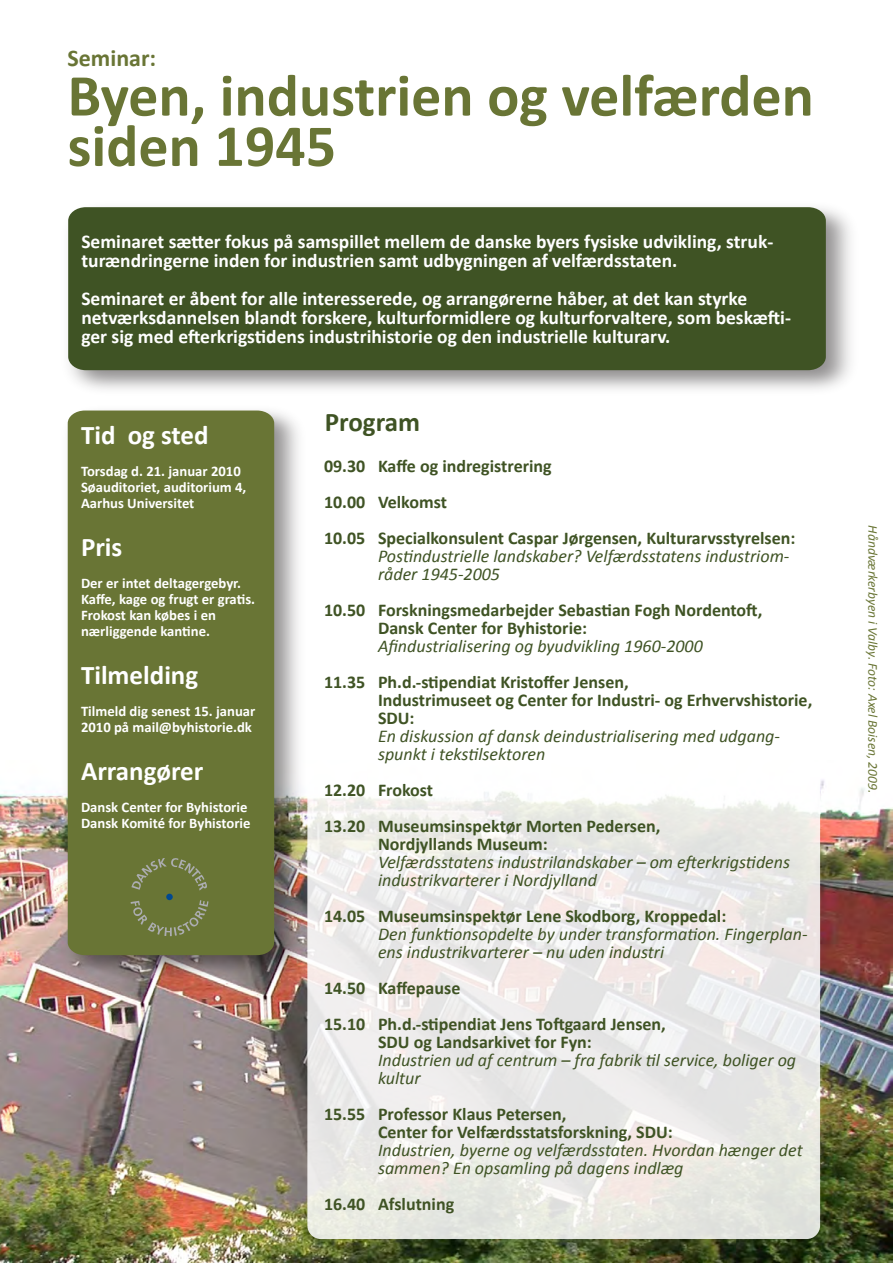
<style>
.page{position:relative;width:893px;height:1263px;background:#fff}
.page>*{position:absolute;margin:0;border:0;box-sizing:border-box;transform-origin:0 0}
.t1{font:700 60px/50.4px "Calibri";color:#697535}
.t2{font:700 27px "Calibri";color:#fff}
.t3{font:700 27px "Calibri";color:#3f5324}
.t4{font:700 24px "Calibri";color:#697535}
.t5{font:700 19.5px/18.9px "Calibri";color:#fff}
.t6{font:700 18px/36px "Calibri";color:#3f5324}
.t7{font:italic 18px/18px "Calibri";color:#3f5324}
.t8{font:700 14.7px/16px "Calibri";color:#fff}
.t9{font:italic 13.5px "Calibri";color:#697535}
</style>
<div class="page">
<img style="left:0;top:780px;width:893px;height:483px">
<img style="left:54px;top:412px;width:253px;height:571px">
<div style="left:68px;top:410px;width:206px;height:545px;background:#697535"></div>
<svg style="left:307px;top:432px;width:513px;height:807px"></svg>
<div style="left:68px;top:207px;width:758px;height:163px;background:#3f5324"></div>
<svg style="left:131px;top:858px;width:77px;height:32px;background:#727c46"></svg>
<svg style="left:131px;top:900px;width:78px;height:36px;background:#717c45"></svg>
<div style="left:166px;top:894px;width:7px;height:6px;background:#014990;border-radius:50%"></div>
<h3 class="t4" style="left:68px;top:43px;width:90px">Seminar:</h3>
<h1 class="t1" style="left:68px;top:68px;width:748px">Byen, industrien og velfærden siden 1945</h1>
<p class="t5" style="left:81px;top:232px;width:693px">Seminaret sætter fokus på samspillet mellem de danske byers fysiske udvikling, struk&shy;turændringerne inden for industrien samt udbygningen af velfærdsstaten.</p>
<p class="t5" style="left:81px;top:288px;width:711px">Seminaret er åbent for alle interesserede, og arrangørerne håber, at det kan styrke netværksdannelsen blandt forskere, kulturformidlere og kulturforvaltere, som beskæfti&shy;ger sig med efterkrigstidens industrihistorie og den industrielle kulturarv.</p>
<h2 class="t2" style="left:81px;top:418px;width:129px">Tid og sted</h2>
<p class="t8" style="left:81px;top:463px;width:167px">Torsdag d. 21. januar 2010<br>Søauditoriet, auditorium 4,<br>Aarhus Universitet</p>
<h2 class="t2" style="left:81px;top:530px;width:43px">Pris</h2>
<p class="t8" style="left:81px;top:574px;width:176px">Der er intet deltagergebyr.<br>Kaffe, kage og frugt er gratis.<br>Frokost kan købes i en nærliggende kantine.</p>
<h2 class="t2" style="left:81px;top:658px;width:119px">Tilmelding</h2>
<p class="t8" style="left:81px;top:702px;width:176px">Tilmeld dig senest 15. januar<br>2010 på mail@byhistorie.dk</p>
<h2 class="t2" style="left:81px;top:754px;width:124px">Arrangører</h2>
<p class="t8" style="left:81px;top:798px;width:171px">Dansk Center for Byhistorie<br>Dansk Komité for Byhistorie</p>
<h2 class="t3" style="left:325px;top:405px;width:97px">Program</h2>
<p class="t6" style="left:324px;top:447px;width:43px;text-align:justify">09.30<br>10.00<br>10.05</p>
<p class="t6" style="left:324px;top:591px;width:43px">10.50</p>
<p class="t6" style="left:324px;top:663px;width:43px">11.35</p>
<p class="t6" style="left:324px;top:771px;width:43px">12.20<br>13.20</p>
<p class="t6" style="left:324px;top:897px;width:43px">14.05</p>
<p class="t6" style="left:324px;top:969px;width:43px">14.50<br>15.10</p>
<p class="t6" style="left:324px;top:1095px;width:43px">15.55</p>
<p class="t6" style="left:324px;top:1185px;width:43px">16.40</p>
<p class="t6" style="left:378px;top:447px;width:419px">Kaffe og indregistrering<br>Velkomst<br>Specialkonsulent Caspar Jørgensen, Kulturarvsstyrelsen:</p>
<p class="t7" style="left:378px;top:546px;width:413px">Postindustrielle landskaber? Velfærdsstatens industriom&shy;råder 1945-2005</p>
<p class="t6" style="left:378px;top:600px;width:386px;line-height:18px">Forskningsmedarbejder Sebastian Fogh Nordentoft,<br>Dansk Center for Byhistorie:</p>
<p class="t7" style="left:378px;top:636px;width:326px">Afindustrialisering og byudvikling 1960-2000</p>
<p class="t6" style="left:378px;top:672px;width:436px;line-height:18px">Ph.d.-stipendiat Kristoffer Jensen,<br>Industrimuseet og Center for Industri- og Erhvervshistorie,<br>SDU:</p>
<p class="t7" style="left:378px;top:726px;width:404px">En diskussion af dansk deindustrialisering med udgang&shy;spunkt i tekstilsektoren</p>
<p class="t6" style="left:378px;top:771px;width:284px">Frokost<br>Museumsinspektør Morten Pedersen,</p>
<p class="t6" style="left:378px;top:825px;width:171px">Nordjyllands Museum:</p>
<p class="t7" style="left:378px;top:852px;width:414px">Velfærdsstatens industrilandskaber – om efterkrigstidens industrikvarterer i Nordjylland</p>
<p class="t6" style="left:378px;top:897px;width:350px">Museumsinspektør Lene Skodborg, Kroppedal:</p>
<p class="t7" style="left:378px;top:924px;width:431px">Den funktionsopdelte by under transformation. Fingerplan&shy;ens industrikvarterer – nu uden industri</p>
<p class="t6" style="left:378px;top:969px;width:289px">Kaffepause<br>Ph.d.-stipendiat Jens Toftgaard Jensen,</p>
<p class="t6" style="left:378px;top:1023px;width:215px">SDU og Landsarkivet for Fyn:</p>
<p class="t7" style="left:378px;top:1050px;width:420px">Industrien ud af centrum – fra fabrik til service, boliger og kultur</p>
<p class="t6" style="left:378px;top:1104px;width:296px;line-height:18px">Professor Klaus Petersen,<br>Center for Velfærdsstatsforskning, SDU:</p>
<p class="t7" style="left:378px;top:1140px;width:426px">Industrien, byerne og velfærdsstaten. Hvordan hænger det sammen? En opsamling på dagens indlæg</p>
<p class="t6" style="left:378px;top:1185px;width:78px">Afslutning</p>
<p class="t9" style="left:881px;top:525px;width:269px;rotate:90deg">Håndværkerbyen i Valby. Foto: Axel Boisen, 2009.</p>
</div>
